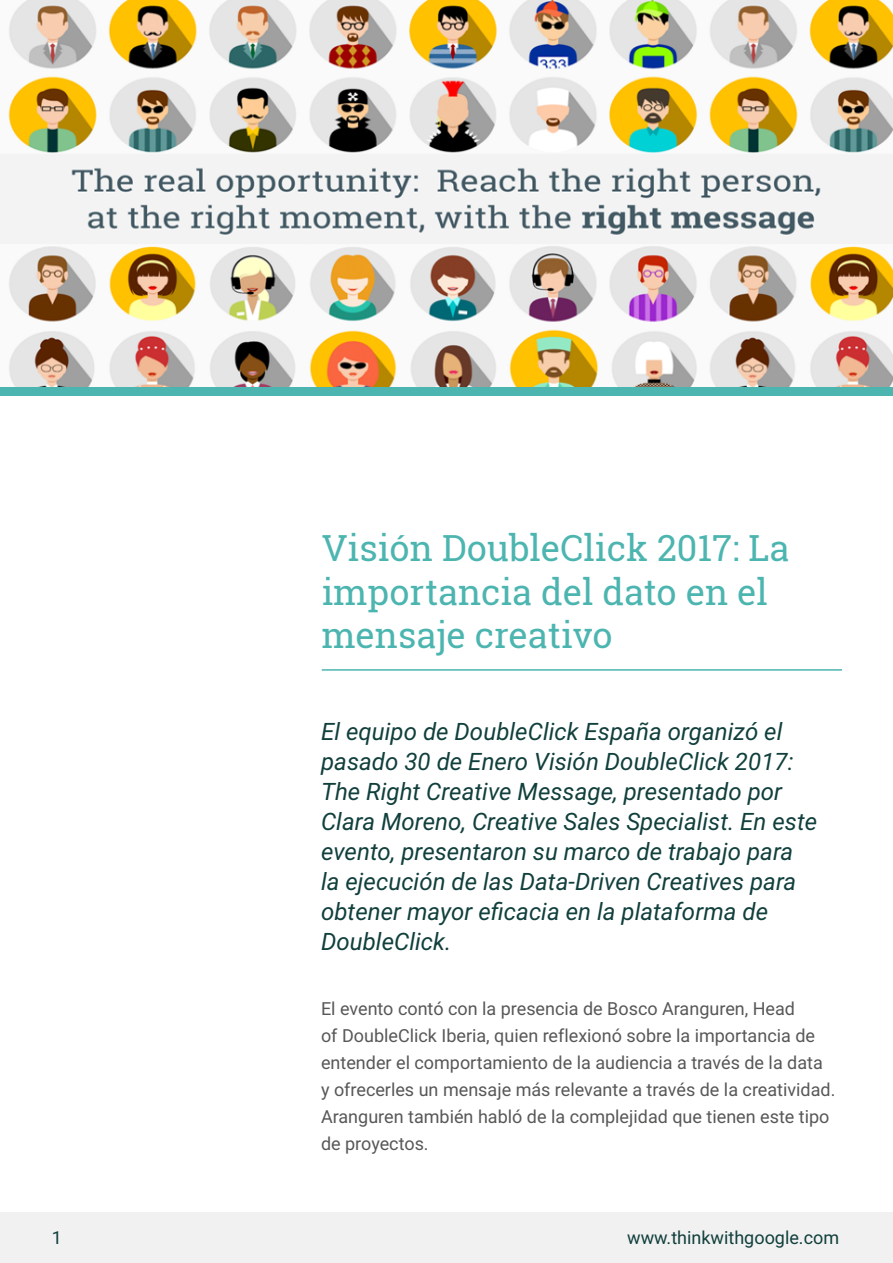
<style>
.page{position:relative;width:893px;height:1263px;background:#fff}
.page>*{position:absolute;margin:0;border:0;box-sizing:border-box;transform-origin:0 0}
.t1{font:36px/43.2px "Roboto Slab";color:#4cb5b0}
.t2{font:italic 24px/30px "Roboto";color:#103f3c}
.t3{font:18px/27px "Roboto";color:#575756}
.t4{font:18px "Roboto";color:#103f3c}
</style>
<div class="page">
<div style="left:0;top:387px;width:893px;height:8px;background:#4cb5b0"></div>
<div style="left:0;top:1212px;width:893px;height:51px;background:#f1f1f1"></div>
<img style="left:0;top:0;width:893px;height:387px">
<hr style="left:322px;top:669px;width:520px;height:2px;background:#4cb5b0">
<h1 class="t1" style="left:322px;top:526px;width:469px">Visión DoubleClick 2017: La importancia del dato en el mensaje creativo</h1>
<p class="t2" style="left:321px;top:717px;width:498px">El equipo de DoubleClick España organizó el pasado 30 de Enero Visión DoubleClick 2017:<br>The Right Creative Message, presentado por Clara Moreno, Creative Sales Specialist. En este evento, presentaron su marco de trabajo para la ejecución de las Data-Driven Creatives para obtener mayor eficacia en la plataforma de DoubleClick.</p>
<p class="t3" style="left:321px;top:996px;width:516px">El evento contó con la presencia de Bosco Aranguren, Head<br>of DoubleClick Iberia, quien reflexionó sobre la importancia de entender el comportamiento de la audiencia a través de la data y ofrecerles un mensaje más relevante a través de la creatividad.<br>Aranguren también habló de la complejidad que tienen este tipo de proyectos.</p>
<p class="t4" style="left:52px;top:1227px;width:12px">1</p>
<p class="t4" style="left:627px;top:1227px;width:213px">www.thinkwithgoogle.com</p>
</div>
